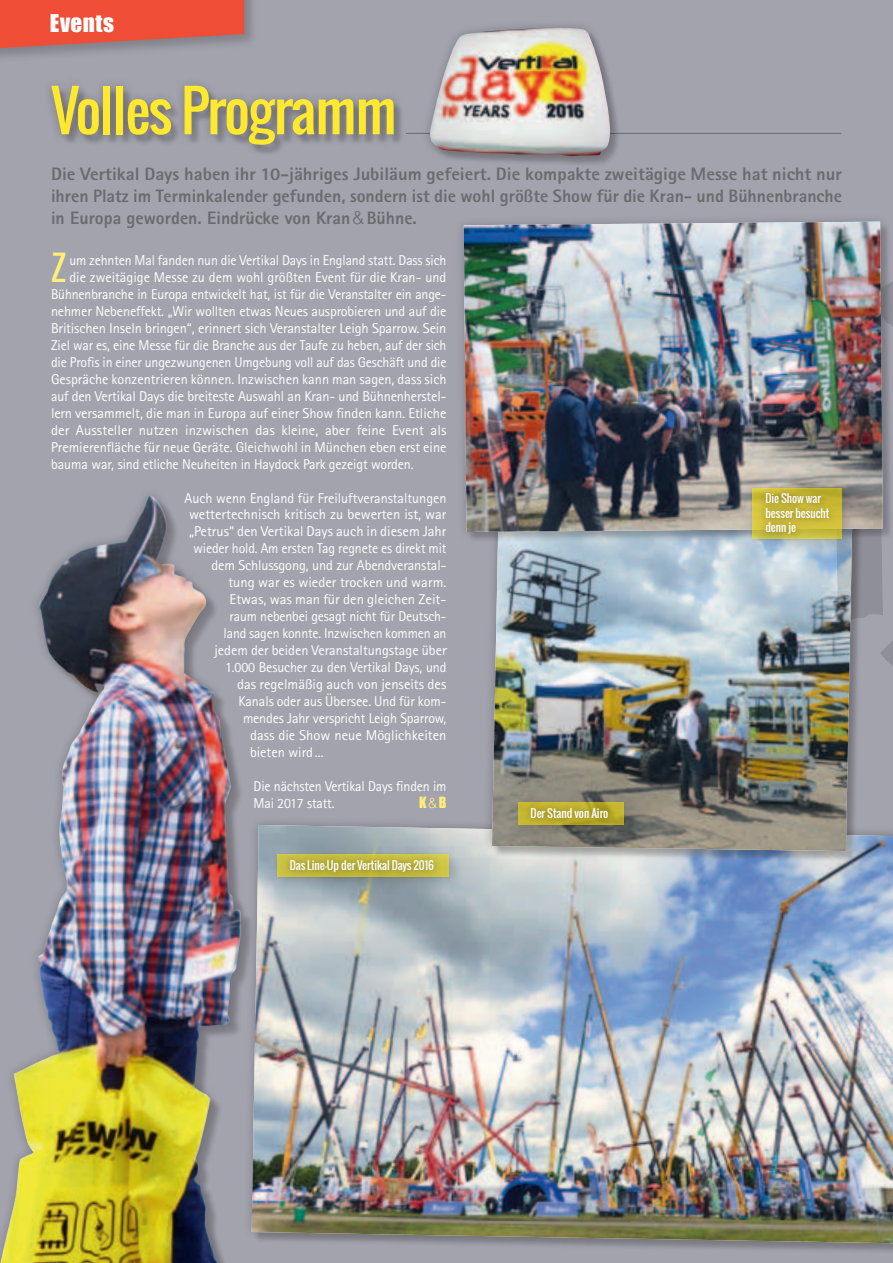
<style>
.page{position:relative;width:893px;height:1263px;background:#a3a3ae}
.page>*{position:absolute;margin:0;border:0;box-sizing:border-box;transform-origin:0 0}
.t1{font:55.5px "Oswald";letter-spacing:-.02em;color:#ffe92f}
.t2{font:33.6px "Oswald";color:#ffee78}
.t3{font:22.5px "Impact";letter-spacing:.02em;color:#fff}
.t4{font:800 18px/21.6px "Rotis Sans Serif";color:#6b6b6e;text-align:justify}
.t5{font:14.25px/17px "Rotis Sans Serif";letter-spacing:-.01em;color:#fff}
.t6{font:14.25px "Impact";color:#ffee78}
.t7{font:11.25px/14.4px "Oswald";color:#fff}
.s1{font-family:"Helvetica";font-weight:300}
</style>
<div class="page">
<svg style="left:269px;top:822px;width:624px;height:429px"></svg>
<img style="left:269px;top:825px;width:624px;height:418px">
<div style="left:0;top:0;width:258px;height:63px;background:#231f20;opacity:.25"></div>
<svg style="left:0;top:0;width:244px;height:48px;background:#e05642"></svg>
<img style="left:237px;top:775px;width:32px;height:465px">
<img style="left:0;top:495px;width:237px;height:768px">
<svg style="left:479px;top:677px;width:385px;height:187px"></svg>
<img style="left:492px;top:543px;width:361px;height:308px">
<div style="left:274px;top:851px;width:188px;height:40px;background:#231f20;opacity:.2"></div>
<div style="left:273px;top:849px;width:179px;height:30px;background:#231f20;opacity:.2"></div>
<div style="left:277px;top:854px;width:171px;height:23px;background:#cec546"></div>
<div style="left:282px;top:852px;width:159px;height:27px;background:#231f20;opacity:.4"></div>
<div style="left:515px;top:799px;width:123px;height:39px;background:#231f20;opacity:.2"></div>
<div style="left:514px;top:798px;width:114px;height:29px;background:#231f20;opacity:.2"></div>
<svg style="left:518px;top:802px;width:106px;height:23px"></svg>
<div style="left:523px;top:800px;width:92px;height:25px;background:#231f20;opacity:.4"></div>
<svg style="left:836px;top:543px;width:57px;height:142px"></svg>
<div style="left:453px;top:211px;width:439px;height:330px;background:#231f20;opacity:.25"></div>
<img style="left:464px;top:222px;width:419px;height:310px">
<div style="left:750px;top:485px;width:106px;height:67px;background:#231f20;opacity:.2"></div>
<div style="left:749px;top:483px;width:97px;height:58px;background:#231f20;opacity:.2"></div>
<svg style="left:753px;top:488px;width:89px;height:50px"></svg>
<div style="left:758px;top:486px;width:78px;height:55px;background:#231f20;opacity:.4"></div>
<div style="left:41px;top:76px;width:361px;height:78px;background:#231f20;opacity:.3"></div>
<hr style="left:406px;top:133px;width:435px;height:1px;background:#6c6d70">
<div style="left:431px;top:29px;width:190px;height:138px;background:#a3a3ae"></div>
<div style="left:420px;top:18px;width:199px;height:147px;background:#231f20;opacity:.3"></div>
<img style="left:430px;top:28px;width:180px;height:128px">
<h3 class="t3" style="left:50px;top:6px;width:66px">Events</h3>
<h1 class="t1" style="left:51px;top:69px;width:347px">Volles Programm</h1>
<p class="t4" style="left:51px;top:163px;width:792px">Die Vertikal Days haben ihr 10-jähriges Jubiläum gefeiert. Die kompakte zweitägige Messe hat nicht nur ihren Platz im Terminkalender gefunden, sondern ist die wohl größte Show für die Kran- und Bühnenbranche in Europa geworden. Eindrücke von Kran<span class="s1">&amp;</span>Bühne.</p>
<h2 class="t2" style="left:51px;top:242px;width:17px">Z</h2>
<p class="t5" style="left:69px;top:252px;width:378px">um zehnten Mal fanden nun die Vertikal Days in England statt. Dass sich</p>
<p class="t5" style="left:69px;top:269px;width:379px">die zweitägige Messe zu dem wohl größten Event für die Kran- und</p>
<p class="t5" style="left:51px;top:286px;width:397px">Bühnenbranche in Europa entwickelt hat, ist für die Veranstalter ein ange-</p>
<p class="t5" style="left:51px;top:303px;width:397px">nehmer Nebeneffekt. „Wir wollten etwas Neues ausprobieren und auf die</p>
<p class="t5" style="left:51px;top:320px;width:397px">Britischen Inseln bringen“, erinnert sich Veranstalter Leigh Sparrow. Sein</p>
<p class="t5" style="left:51px;top:337px;width:397px">Ziel war es, eine Messe für die Branche aus der Taufe zu heben, auf der sich</p>
<p class="t5" style="left:51px;top:353px;width:397px">die Profis in einer ungezwungenen Umgebung voll auf das Geschäft und die</p>
<p class="t5" style="left:51px;top:370px;width:397px">Gespräche konzentrieren können. Inzwischen kann man sagen, dass sich</p>
<p class="t5" style="left:51px;top:387px;width:397px">auf den Vertikal Days die breiteste Auswahl an Kran- und Bühnenherstel-</p>
<p class="t5" style="left:51px;top:404px;width:397px">lern versammelt, die man in Europa auf einer Show finden kann. Etliche</p>
<p class="t5" style="left:51px;top:421px;width:397px">der Aussteller nutzen inzwischen das kleine, aber feine Event als</p>
<p class="t5" style="left:51px;top:438px;width:397px">Premierenfläche für neue Geräte. Gleichwohl in München eben erst eine</p>
<p class="t5" style="left:51px;top:455px;width:364px">bauma war, sind etliche Neuheiten in Haydock Park gezeigt worden.</p>
<p class="t5" style="left:185px;top:489px;width:263px">Auch wenn England für Freiluftveranstaltungen</p>
<p class="t5" style="left:189px;top:506px;width:259px">wettertechnisch kritisch zu bewerten ist, war</p>
<p class="t5" style="left:189px;top:523px;width:259px">„Petrus“ den Vertikal Days auch in diesem Jahr</p>
<p class="t5" style="left:194px;top:540px;width:254px">wieder hold. Am ersten Tag regnete es direkt mit</p>
<p class="t5" style="left:212px;top:557px;width:236px">dem Schlussgong, und zur Abendveranstal-</p>
<p class="t5" style="left:228px;top:574px;width:220px">tung war es wieder trocken und warm.</p>
<p class="t5" style="left:230px;top:591px;width:218px">Etwas, was man für den gleichen Zeit-</p>
<p class="t5" style="left:230px;top:608px;width:218px">raum nebenbei gesagt nicht für Deutsch-</p>
<p class="t5" style="left:224px;top:625px;width:224px">land sagen konnte. Inzwischen kommen an</p>
<p class="t5" style="left:215px;top:642px;width:233px">jedem der beiden Veranstaltungstage über</p>
<p class="t5" style="left:225px;top:659px;width:223px">1.000 Besucher zu den Vertikal Days, und</p>
<p class="t5" style="left:237px;top:676px;width:211px">das regelmäßig auch von jenseits des</p>
<p class="t5" style="left:239px;top:692px;width:209px">Kanals oder aus Übersee. Und für kom-</p>
<p class="t5" style="left:243px;top:709px;width:205px">mendes Jahr verspricht Leigh Sparrow,</p>
<p class="t5" style="left:250px;top:726px;width:198px">dass die Show neue Möglichkeiten</p>
<p class="t5" style="left:250px;top:743px;width:75px">bieten wird ...</p>
<p class="t5" style="left:254px;top:777px;width:194px">Die nächsten Vertikal Days finden im<br>Mai 2017 statt.</p>
<p class="t6" style="left:419px;top:791px;width:29px">K<span class="s1">&amp;</span>B</p>
<p class="t7" style="left:290px;top:858px;width:146px">Das Line-Up der Vertikal Days 2016</p>
<p class="t7" style="left:531px;top:806px;width:79px">Der Stand von Airo</p>
<p class="t7" style="left:765px;top:491px;width:65px">Die Show war besser besucht denn je</p>
</div>
